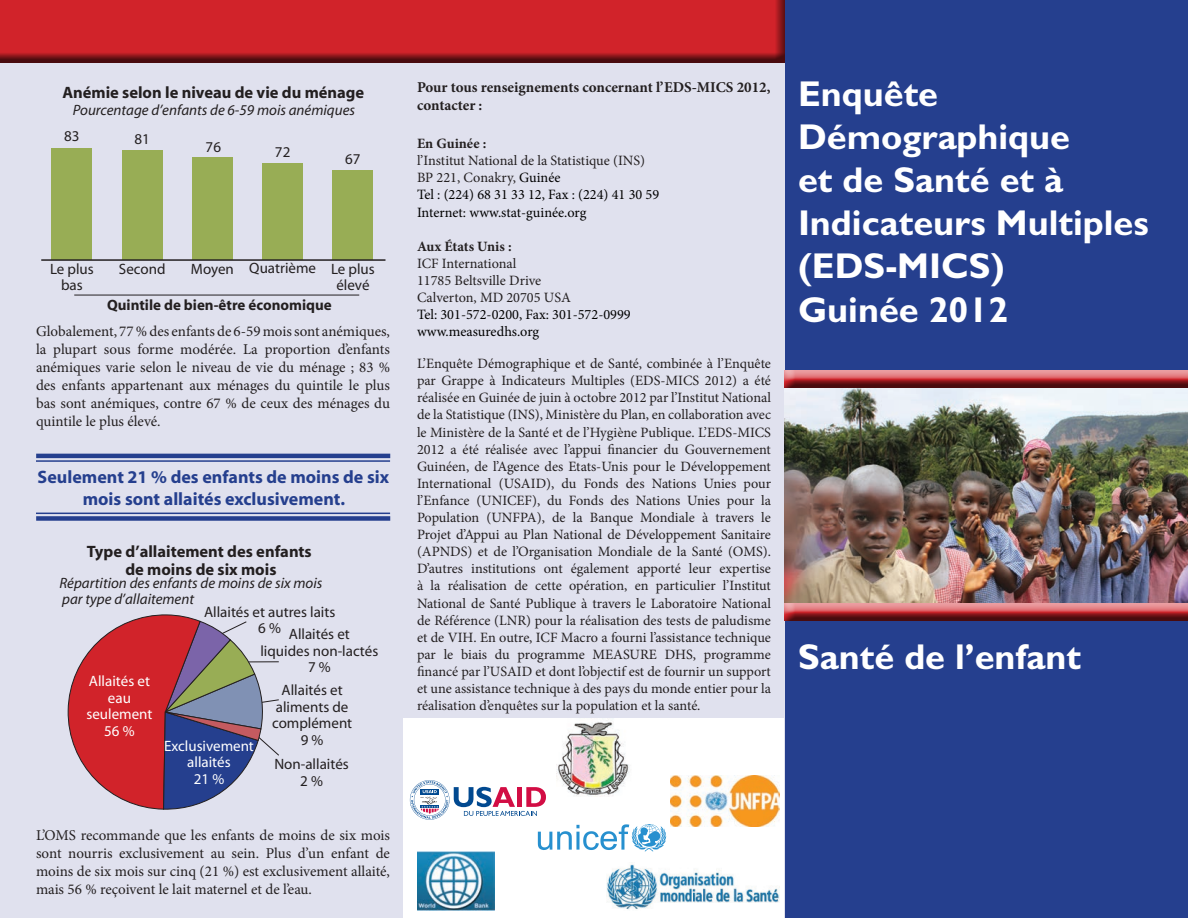
<style>
.page{position:relative;width:1188px;height:918px;background:#fff}
.page>*{position:absolute;margin:0;border:0;box-sizing:border-box;transform-origin:0 0}
.t1{font:700 36px/43.2px "Gill Sans Std";color:#fff}
.t2{font:700 18px/21.6px "Myriad";color:#253f8e;text-align:center}
.t3{font:700 16.5px/18px "Myriad";color:#231f20;text-align:center}
.t4{font:15px/18px "Minion Pro";color:#231f20;text-align:justify}
.t5{font:15px/16.5px "Myriad";color:#231f20;text-align:center}
.t6{font:italic 15px/16.5px "Myriad";color:#231f20}
.t7{font:700 15px/18px "Minion Pro";color:#231f20}
.t8{font:15px/16.5px "Myriad";color:#fff;text-align:center}
.t9{font:700 15px "Myriad";color:#231f20}
.t10{font:14.25px/17.1px "Minion Pro";color:#231f20;text-align:justify}
.t11{font:14.25px "Minion Pro";color:#000}
.t12{font:700 14.25px "Minion Pro";color:#231f20}
.s1{color:#000}
</style>
<div class="page">
<div style="left:784px;top:0;width:404px;height:918px;background:#253f8e"></div>
<div style="left:0;top:0;width:784px;height:918px;background:#e0e1ee"></div>
<div style="left:404px;top:718px;width:380px;height:200px;background:#fff"></div>
<hr style="left:36px;top:513px;width:354px;height:1px;background:#253f8e">
<div style="left:36px;top:516px;width:354px;height:5px;background:#253f8e"></div>
<hr style="left:36px;top:460px;width:354px;height:2px;background:#253f8e">
<hr style="left:36px;top:454px;width:354px;height:4px;background:#253f8e">
<svg style="left:67px;top:614px;width:212px;height:196px"></svg>
<hr style="left:249px;top:661px;width:30px;height:1px;background:#231f20">
<div style="left:52px;top:148px;width:40px;height:112px;background:#98ad55"></div>
<div style="left:122px;top:151px;width:41px;height:109px;background:#98ad55"></div>
<div style="left:192px;top:158px;width:41px;height:102px;background:#98ad55"></div>
<div style="left:262px;top:164px;width:41px;height:96px;background:#98ad55"></div>
<div style="left:333px;top:171px;width:40px;height:89px;background:#98ad55"></div>
<hr style="left:41px;top:259px;width:345px;height:2px;background:#231f20">
<hr style="left:74px;top:295px;width:285px;height:1px;background:#231f20">
<div style="left:0;top:0;width:786px;height:65px;background:#231f20;opacity:.75"></div>
<img style="left:784px;top:389px;width:404px;height:211px">
<div style="left:784px;top:368px;width:404px;height:17px;background:#fff;opacity:.75"></div>
<div style="left:784px;top:371px;width:404px;height:18px;background:#231f20;opacity:.75"></div>
<div style="left:784px;top:600px;width:404px;height:18px;background:#fff;opacity:.75"></div>
<div style="left:784px;top:603px;width:404px;height:18px;background:#231f20;opacity:.75"></div>
<svg style="left:410px;top:780px;width:256px;height:72px"></svg>
<img style="left:671px;top:776px;width:109px;height:51px">
<img style="left:557px;top:718px;width:74px;height:79px">
<img style="left:607px;top:864px;width:173px;height:45px">
<img style="left:417px;top:851px;width:78px;height:59px">
<p class="t3" style="left:62px;top:84px;width:303px">Anémie selon le niveau de vie du ménage</p>
<p class="t6" style="left:73px;top:102px;width:284px">Pourcentage d’enfants de 6-59 mois anémiques</p>
<p class="t5" style="left:64px;top:129px;width:17px">83</p>
<p class="t5" style="left:134px;top:131px;width:17px">81</p>
<p class="t5" style="left:206px;top:139px;width:17px">76</p>
<p class="t5" style="left:275px;top:144px;width:17px">72</p>
<p class="t5" style="left:345px;top:151px;width:17px">67</p>
<p class="t5" style="left:50px;top:261px;width:45px">Le plus</p>
<p class="t5" style="left:249px;top:261px;width:68px">Quatrième</p>
<p class="t5" style="left:61px;top:278px;width:23px">bas</p>
<p class="t5" style="left:119px;top:261px;width:48px">Second</p>
<p class="t5" style="left:191px;top:261px;width:44px">Moyen</p>
<p class="t5" style="left:331px;top:261px;width:45px">Le plus élevé</p>
<p class="t9" style="left:107px;top:297px;width:226px">Quintile de bien-être économique</p>
<p class="t4" style="left:36px;top:323px;width:356px">Globalement, 77 % des enfants de 6-59 mois sont anémiques, la plupart sous forme modérée. La proportion d’enfants anémiques varie selon le niveau de vie du ménage ; 83 % des enfants appartenant aux ménages du quintile le plus bas sont anémiques, contre 67 % de ceux des ménages du quintile le plus élevé.</p>
<p class="t2" style="left:38px;top:467px;width:353px">Seulement 21 % des enfants de moins de six mois sont allaités exclusivement.</p>
<p class="t3" style="left:87px;top:543px;width:227px">Type d’allaitement des enfants de moins de six mois</p>
<p class="t6" style="left:59px;top:575px;width:265px">Répartition des enfants de moins de six mois par type d’allaitement</p>
<p class="t5" style="left:204px;top:604px;width:133px">Allaités et autres laits<br>6 %</p>
<p class="t5" style="left:260px;top:626px;width:119px">Allaités et<br>liquides non-lactés<br>7 %</p>
<p class="t8" style="left:86px;top:673px;width:67px">Allaités et eau seulement<br>56 %</p>
<p class="t8" style="left:164px;top:738px;width:91px">Exclusivement allaités<br>21 %</p>
<p class="t5" style="left:272px;top:683px;width:82px">Allaités et aliments de complément<br>9 %</p>
<p class="t5" style="left:274px;top:757px;width:76px">Non-allaités<br>2 %</p>
<p class="t4" style="left:36px;top:827px;width:355px">L’OMS recommande que les enfants de moins de six mois sont nourris exclusivement au sein. Plus d’un enfant de moins de six mois sur cinq (21 %) est exclusivement allaité, mais 56 % reçoivent le lait maternel et de l’eau.</p>
<p class="t7" style="left:417px;top:78px;width:355px">Pour tous renseignements concernant l’EDS-MICS 2012, contacter :</p>
<p class="t12" style="left:417px;top:134px;width:71px">En Guinée :</p>
<p class="t10" style="left:417px;top:152px;width:230px">l’Institut National de la Statistique (INS)</p>
<p class="t10" style="left:417px;top:169px;width:145px">BP 221, Conakry, <span class="s1">Guinée</span></p>
<p class="t11" style="left:417px;top:185px;width:244px">Tel : (224) 68 31 33 12, Fax : (224) 41 30 59</p>
<p class="t11" style="left:417px;top:203px;width:171px">Internet: www.stat-guinée.org</p>
<p class="t12" style="left:417px;top:236px;width:96px">Aux États Unis :</p>
<p class="t10" style="left:417px;top:255px;width:101px">ICF International</p>
<p class="t10" style="left:417px;top:272px;width:126px">11785 Beltsville Drive</p>
<p class="t10" style="left:417px;top:289px;width:155px">Calverton, MD 20705 USA</p>
<p class="t11" style="left:417px;top:305px;width:215px">Tel: 301-572-0200, Fax: 301-572-0999</p>
<p class="t11" style="left:417px;top:322px;width:124px">www.measuredhs.org</p>
<p class="t10" style="left:417px;top:355px;width:356px">L’Enquête Démographique et de Santé, combinée à l’Enquête par Grappe à Indicateurs Multiples (EDS-MICS 2012) a été réalisée en Guinée de juin à octobre 2012 par l’Institut National de la Statistique (INS), Ministère du Plan, en collaboration avec le Ministère de la Santé et de l’Hygiène Publique. L’EDS-MICS 2012 a été réalisée avec l’appui financier du Gouvernement Guinéen, de l’Agence des Etats-Unis pour le Développement International (USAID), du Fonds des Nations Unies pour l’Enfance (UNICEF), du Fonds des Nations Unies pour la Population (UNFPA), de la Banque Mondiale à travers le Projet d’Appui au Plan National de Développement Sanitaire (APNDS) et de l’Organisation Mondiale de la Santé (OMS).<br>D’autres institutions ont également apporté leur expertise à la réalisation de cette opération, en particulier l’Institut National de Santé Publique à travers le Laboratoire National de Référence (LNR) pour la réalisation des tests de paludisme et de VIH. En outre, ICF Macro a fourni l’assistance technique par le biais du programme MEASURE DHS, programme financé par l’USAID et dont l’objectif est de fournir un support et une assistance technique à des pays du monde entier pour la réalisation d’enquêtes sur la population et la santé.</p>
<p class="t1" style="left:798px;top:72px;width:352px">Enquête<br>Démographique<br>et de Santé et à<br>Indicateurs Multiples</p>
<p class="t1" style="left:798px;top:245px;width:208px">(EDS-MICS)</p>
<p class="t1" style="left:798px;top:288px;width:212px">Guinée 2012</p>
<p class="t1" style="left:798px;top:635px;width:285px">Santé de l’enfant</p>
</div>
